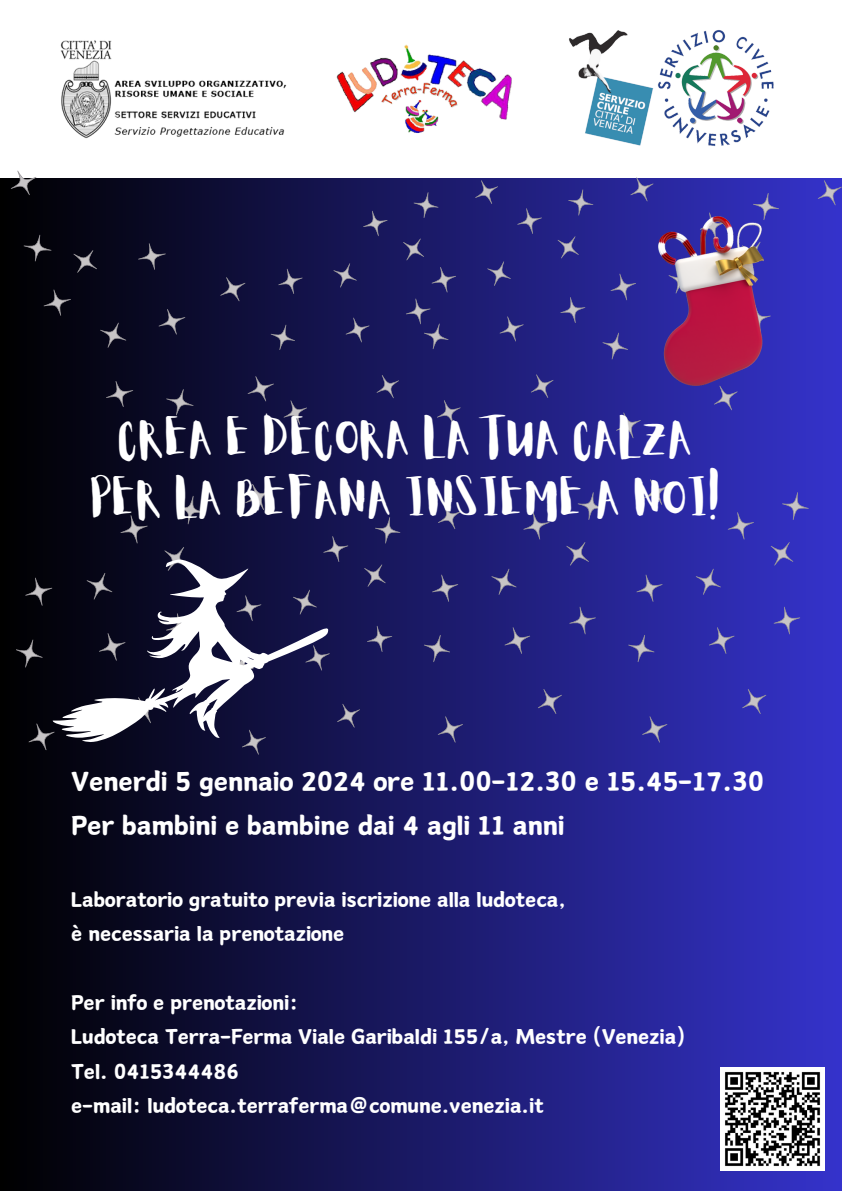
<style>
.page{position:relative;width:842px;height:1191px;background:#fff}
.page>*{position:absolute;margin:0;border:0;box-sizing:border-box;transform-origin:0 0}
.t1{font:43px/60px "Aloja Extended";color:#fff;text-align:center}
.t2{font:31.8px "Canva Wen";color:#fff}
.t3{font:24.7px "Canva Wen";color:#fff}
</style>
<div class="page">
<div style="left:0;top:0;width:842px;height:1190px;background:linear-gradient(to right,#000,#3533cc)"></div>
<svg style="left:25px;top:577px;width:27px;height:29px"></svg>
<svg style="left:15px;top:639px;width:28px;height:28px"></svg>
<svg style="left:177px;top:495px;width:28px;height:29px"></svg>
<svg style="left:245px;top:483px;width:26px;height:27px"></svg>
<svg style="left:164px;top:546px;width:24px;height:13px"></svg>
<svg style="left:120px;top:515px;width:28px;height:28px"></svg>
<svg style="left:28px;top:723px;width:27px;height:27px"></svg>
<div style="left:0;top:0;width:842px;height:177px;background:#fff"></div>
<img style="left:345px;top:44px;width:167px;height:89px">
<img style="left:569px;top:30px;width:205px;height:116px">
<img style="left:721px;top:1066px;width:103px;height:104px">
<img style="left:60px;top:40px;width:285px;height:99px">
<svg style="left:106px;top:381px;width:27px;height:26px"></svg>
<svg style="left:159px;top:309px;width:26px;height:25px"></svg>
<svg style="left:166px;top:389px;width:27px;height:26px"></svg>
<svg style="left:24px;top:235px;width:27px;height:26px"></svg>
<svg style="left:11px;top:171px;width:25px;height:24px"></svg>
<svg style="left:100px;top:322px;width:26px;height:26px"></svg>
<svg style="left:138px;top:243px;width:28px;height:27px"></svg>
<svg style="left:73px;top:250px;width:24px;height:23px"></svg>
<svg style="left:44px;top:289px;width:27px;height:27px"></svg>
<svg style="left:220px;top:277px;width:25px;height:24px"></svg>
<svg style="left:248px;top:376px;width:26px;height:25px"></svg>
<svg style="left:328px;top:645px;width:2px;height:25px"></svg>
<svg style="left:375px;top:517px;width:25px;height:26px"></svg>
<svg style="left:438px;top:505px;width:23px;height:24px"></svg>
<svg style="left:367px;top:625px;width:25px;height:27px"></svg>
<svg style="left:364px;top:564px;width:22px;height:22px"></svg>
<svg style="left:323px;top:536px;width:25px;height:26px"></svg>
<svg style="left:337px;top:703px;width:23px;height:24px"></svg>
<svg style="left:242px;top:742px;width:24px;height:12px"></svg>
<svg style="left:52px;top:559px;width:276px;height:183px"></svg>
<svg style="left:432px;top:574px;width:26px;height:27px"></svg>
<svg style="left:505px;top:627px;width:25px;height:27px"></svg>
<svg style="left:424px;top:634px;width:26px;height:28px"></svg>
<svg style="left:578px;top:492px;width:26px;height:28px"></svg>
<svg style="left:644px;top:479px;width:24px;height:26px"></svg>
<svg style="left:491px;top:568px;width:25px;height:27px"></svg>
<svg style="left:569px;top:606px;width:27px;height:28px"></svg>
<svg style="left:566px;top:542px;width:23px;height:23px"></svg>
<svg style="left:523px;top:512px;width:27px;height:27px"></svg>
<svg style="left:538px;top:688px;width:24px;height:26px"></svg>
<svg style="left:438px;top:716px;width:25px;height:26px"></svg>
<svg style="left:636px;top:574px;width:26px;height:27px"></svg>
<svg style="left:709px;top:627px;width:25px;height:27px"></svg>
<svg style="left:628px;top:634px;width:26px;height:28px"></svg>
<svg style="left:782px;top:492px;width:27px;height:28px"></svg>
<svg style="left:696px;top:568px;width:25px;height:27px"></svg>
<svg style="left:774px;top:606px;width:26px;height:28px"></svg>
<svg style="left:771px;top:542px;width:22px;height:23px"></svg>
<svg style="left:728px;top:512px;width:26px;height:27px"></svg>
<svg style="left:742px;top:688px;width:24px;height:26px"></svg>
<svg style="left:642px;top:716px;width:25px;height:26px"></svg>
<svg style="left:611px;top:274px;width:25px;height:26px"></svg>
<svg style="left:602px;top:333px;width:26px;height:26px"></svg>
<svg style="left:753px;top:193px;width:26px;height:27px"></svg>
<svg style="left:818px;top:180px;width:24px;height:25px"></svg>
<svg style="left:764px;top:305px;width:7px;height:27px"></svg>
<svg style="left:700px;top:212px;width:25px;height:4px"></svg>
<svg style="left:714px;top:385px;width:24px;height:25px"></svg>
<svg style="left:616px;top:412px;width:25px;height:26px"></svg>
<img style="left:659px;top:216px;width:105px;height:169px">
<svg style="left:278px;top:269px;width:25px;height:25px"></svg>
<svg style="left:346px;top:317px;width:23px;height:25px"></svg>
<svg style="left:271px;top:325px;width:24px;height:25px"></svg>
<svg style="left:414px;top:192px;width:24px;height:26px"></svg>
<svg style="left:475px;top:180px;width:23px;height:24px"></svg>
<svg style="left:333px;top:263px;width:24px;height:24px"></svg>
<svg style="left:403px;top:238px;width:21px;height:22px"></svg>
<svg style="left:363px;top:211px;width:24px;height:25px"></svg>
<svg style="left:377px;top:375px;width:22px;height:23px"></svg>
<svg style="left:284px;top:400px;width:23px;height:25px"></svg>
<svg style="left:432px;top:267px;width:24px;height:25px"></svg>
<svg style="left:500px;top:316px;width:24px;height:25px"></svg>
<svg style="left:406px;top:298px;width:42px;height:51px;background:#2b296f"></svg>
<svg style="left:568px;top:189px;width:25px;height:26px"></svg>
<svg style="left:630px;top:177px;width:23px;height:24px"></svg>
<svg style="left:487px;top:261px;width:24px;height:25px"></svg>
<svg style="left:560px;top:297px;width:25px;height:26px"></svg>
<svg style="left:558px;top:236px;width:21px;height:22px"></svg>
<svg style="left:517px;top:208px;width:25px;height:26px"></svg>
<svg style="left:531px;top:374px;width:22px;height:24px"></svg>
<svg style="left:437px;top:400px;width:24px;height:25px"></svg>
<p class="t1" style="left:91px;top:411px;width:633px">CREA E DECORA LA TUA CALZA<br>PER LA BEFANA INSIEME A NOI!</p>
<p class="t2" style="left:71px;top:763px;width:694px">Venerdi 5 gennaio 2024 ore 11.00-12.30 e 15.45-17.30</p>
<p class="t2" style="left:71px;top:808px;width:495px">Per bambini e bambine dai 4 agli 11 anni</p>
<p class="t3" style="left:71px;top:886px;width:496px">Laboratorio gratuito previa iscrizione alla ludoteca,</p>
<p class="t3" style="left:71px;top:920px;width:275px">è necessaria la prenotazione</p>
<p class="t3" style="left:71px;top:988px;width:229px">Per info e prenotazioni:</p>
<p class="t3" style="left:71px;top:1023px;width:615px">Ludoteca Terra-Ferma Viale Garibaldi 155/a, Mestre (Venezia)</p>
<p class="t3" style="left:71px;top:1057px;width:169px">Tel. 0415344486</p>
<p class="t3" style="left:71px;top:1091px;width:474px">e-mail: ludoteca.terraferma@comune.venezia.it</p>
</div>
